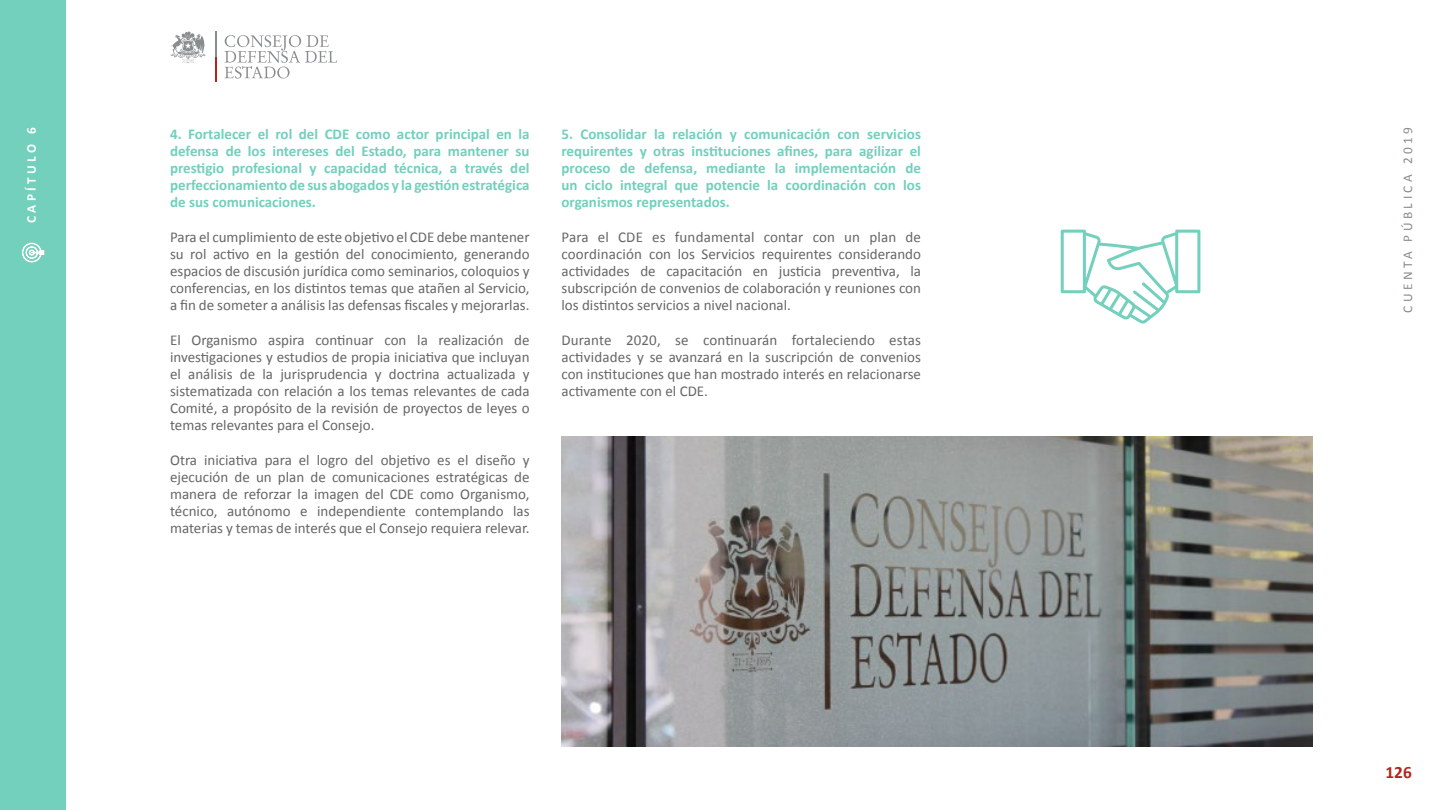
<style>
.page{position:relative;width:1440px;height:810px;background:#fff}
.page>*{position:absolute;margin:0;border:0;box-sizing:border-box;transform-origin:0 0}
.t1{font:700 17.33px "Calibri";color:#b0261c}
.t2{font:15px/17.2px "Calibri";color:#666;text-align:justify}
.t3{font:700 15px/17.2px "Calibri";color:#72d0bd;text-align:justify}
.t4{font:13.35px "Calibri";letter-spacing:.26em;color:#878c8c}
.t5{font:700 13.35px "Calibri";letter-spacing:.26em;color:#fff}
</style>
<div class="page">
<div style="left:0;top:0;width:65px;height:810px;background:#72d0bd"></div>
<svg style="left:170px;top:31px;width:36px;height:32px"></svg>
<svg style="left:224px;top:35px;width:113px;height:44px"></svg>
<hr style="left:215px;top:57px;width:2px;height:25px;background:#b0261c">
<hr style="left:215px;top:31px;width:2px;height:26px;background:#878c8c">
<svg style="left:22px;top:242px;width:23px;height:21px"></svg>
<img style="left:561px;top:437px;width:751px;height:309px">
<svg style="left:1061px;top:230px;width:139px;height:94px"></svg>
<p class="t5" style="left:22px;top:223px;width:98px;rotate:-90deg">CAPÍTULO 6</p>
<p class="t3" style="left:170px;top:125px;width:361px">4. Fortalecer el rol del CDE como actor principal en la defensa de los intereses del Estado, para mantener su prestigio profesional y capacidad técnica, a través del perfeccionamiento de sus abogados y la gestión estratégica de sus comunicaciones.</p>
<p class="t2" style="left:170px;top:227px;width:361px">Para el cumplimiento de este objetivo el CDE debe mantener su rol activo en la gestión del conocimiento, generando espacios de discusión jurídica como seminarios, coloquios y conferencias, en los distintos temas que atañen al Servicio, a fin de someter a análisis las defensas fiscales y mejorarlas.</p>
<p class="t2" style="left:170px;top:330px;width:361px">El Organismo aspira continuar con la realización de investigaciones y estudios de propia iniciativa que incluyan el análisis de la jurisprudencia y doctrina actualizada y sistematizada con relación a los temas relevantes de cada Comité, a propósito de la revisión de proyectos de leyes o temas relevantes para el Consejo.</p>
<p class="t2" style="left:170px;top:451px;width:361px">Otra iniciativa para el logro del objetivo es el diseño y ejecución de un plan de comunicaciones estratégicas de manera de reforzar la imagen del CDE como Organismo, técnico, autónomo e independiente contemplando las materias y temas de interés que el Consejo requiera relevar.</p>
<p class="t3" style="left:561px;top:125px;width:361px">5. Consolidar la relación y comunicación con servicios requirentes y otras instituciones afines, para agilizar el proceso de defensa, mediante la implementación de un ciclo integral que potencie la coordinación con los organismos representados.</p>
<p class="t2" style="left:561px;top:227px;width:361px">Para el CDE es fundamental contar con un plan de coordinación con los Servicios requirentes considerando actividades de capacitación en justicia preventiva, la subscripción de convenios de colaboración y reuniones con los distintos servicios a nivel nacional.</p>
<p class="t2" style="left:561px;top:330px;width:361px">Durante 2020, se continuarán fortaleciendo estas actividades y se avanzará en la suscripción de convenios con instituciones que han mostrado interés en relacionarse activamente con el CDE.</p>
<p class="t4" style="left:1399px;top:313px;width:187px;rotate:-90deg">CUENTA PÚBLICA 2019</p>
<p class="t1" style="left:1385px;top:760px;width:28px">126</p>
</div>
